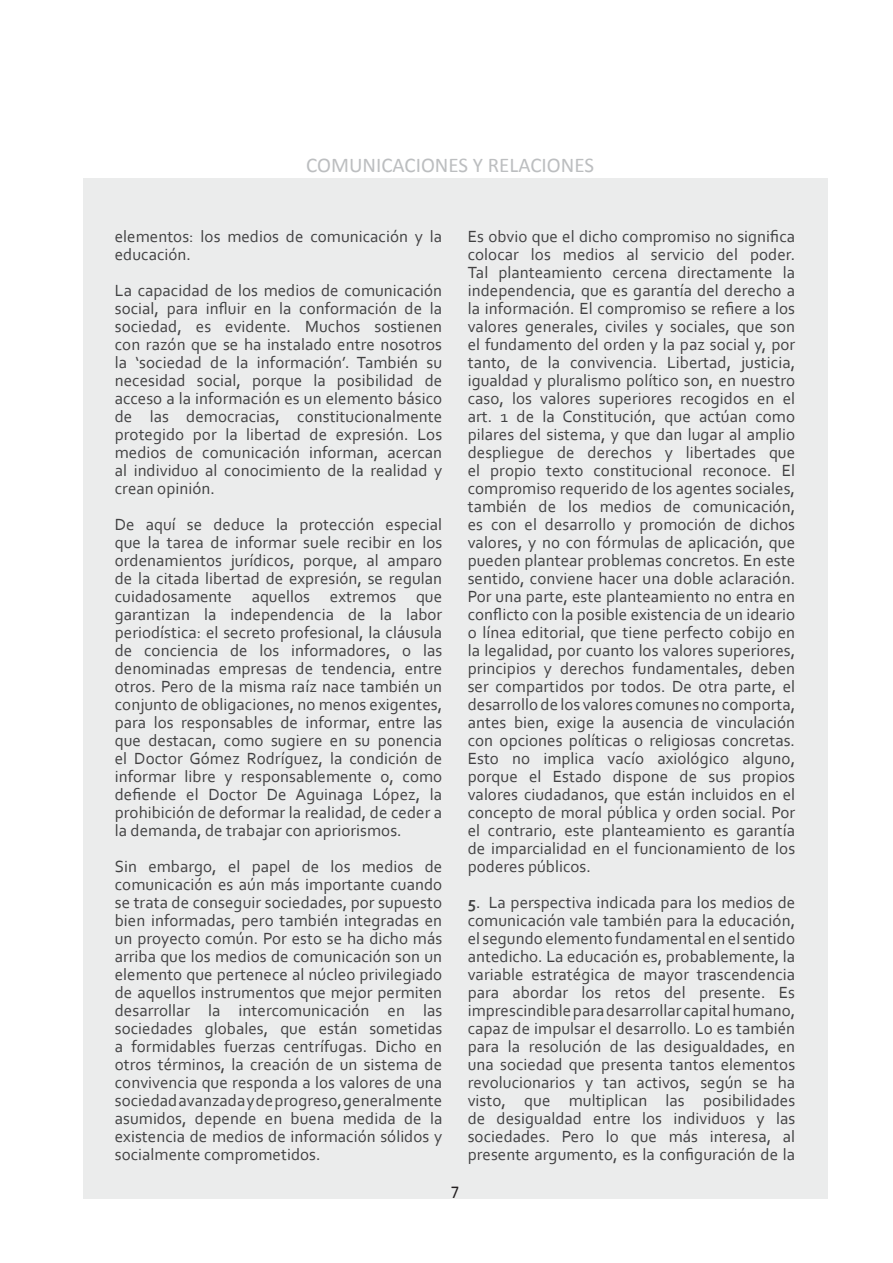
<style>
.page{position:relative;width:893px;height:1263px;background:#fff}
.page>*{position:absolute;margin:0;border:0;box-sizing:border-box;transform-origin:0 0}
.t1{font:21px "Calibri";color:#bcbec0}
.t2{font:18.15px "Calibri";color:#231f20;scale:.91 1}
.t3{font:16.95px/18px "Corbel";letter-spacing:.005em;color:#414142;text-align:justify}
.s1{font-weight:700}
</style>
<div class="page">
<div style="left:83px;top:179px;width:744px;height:1020px;background:#ebecec"></div>
<p class="t1" style="left:306px;top:152px;width:289px">COMUNICACIONES Y RELACIONES</p>
<p class="t3" style="left:115px;top:227px;width:329px">elementos: los medios de comunicación y la educación.</p>
<p class="t3" style="left:115px;top:281px;width:329px">La capacidad de los medios de comunicación social, para influir en la conformación de la sociedad, es evidente. Muchos sostienen con razón que se ha instalado entre nosotros la ‘sociedad de la información’. También su necesidad social, porque la posibilidad de acceso a la información es un elemento básico de las democracias, constitucionalmente protegido por la libertad de expresión. Los medios de comunicación informan, acercan al individuo al conocimiento de la realidad y crean opinión.</p>
<p class="t3" style="left:115px;top:515px;width:329px">De aquí se deduce la protección especial que la tarea de informar suele recibir en los ordenamientos jurídicos, porque, al amparo de la citada libertad de expresión, se regulan cuidadosamente aquellos extremos que garantizan la independencia de la labor periodística: el secreto profesional, la cláusula de conciencia de los informadores, o las denominadas empresas de tendencia, entre otros. Pero de la misma raíz nace también un conjunto de obligaciones, no menos exigentes, para los responsables de informar, entre las que destacan, como sugiere en su ponencia el Doctor Gómez Rodríguez, la condición de informar libre y responsablemente o, como defiende el Doctor De Aguinaga López, la prohibición de deformar la realidad, de ceder a la demanda, de trabajar con apriorismos.</p>
<p class="t3" style="left:115px;top:857px;width:329px">Sin embargo, el papel de los medios de comunicación es aún más importante cuando se trata de conseguir sociedades, por supuesto bien informadas, pero también integradas en un proyecto común. Por esto se ha dicho más arriba que los medios de comunicación son un elemento que pertenece al núcleo privilegiado de aquellos instrumentos que mejor permiten desarrollar la intercomunicación en las sociedades globales, que están sometidas a formidables fuerzas centrífugas. Dicho en otros términos, la creación de un sistema de convivencia que responda a los valores de una sociedad avanzada y de progreso, generalmente asumidos, depende en buena medida de la existencia de medios de información sólidos y socialmente comprometidos.</p>
<p class="t2" style="left:451px;top:1180px;width:11px">7</p>
<p class="t3" style="left:468px;top:227px;width:329px">Es obvio que el dicho compromiso no significa colocar los medios al servicio del poder.<br>Tal planteamiento cercena directamente la independencia, que es garantía del derecho a la información. El compromiso se refiere a los valores generales, civiles y sociales, que son el fundamento del orden y la paz social y, por tanto, de la convivencia. Libertad, justicia, igualdad y pluralismo político son, en nuestro caso, los valores superiores recogidos en el art. 1 de la Constitución, que actúan como pilares del sistema, y que dan lugar al amplio despliegue de derechos y libertades que el propio texto constitucional reconoce. El compromiso requerido de los agentes sociales, también de los medios de comunicación, es con el desarrollo y promoción de dichos valores, y no con fórmulas de aplicación, que pueden plantear problemas concretos. En este sentido, conviene hacer una doble aclaración.<br>Por una parte, este planteamiento no entra en conflicto con la posible existencia de un ideario o línea editorial, que tiene perfecto cobijo en la legalidad, por cuanto los valores superiores, principios y derechos fundamentales, deben ser compartidos por todos. De otra parte, el desarrollo de los valores comunes no comporta, antes bien, exige la ausencia de vinculación con opciones políticas o religiosas concretas.<br>Esto no implica vacío axiológico alguno, porque el Estado dispone de sus propios valores ciudadanos, que están incluidos en el concepto de moral pública y orden social. Por el contrario, este planteamiento es garantía de imparcialidad en el funcionamiento de los poderes públicos.</p>
<p class="t3" style="left:468px;top:893px;width:329px"><span class="s1">5</span>. La perspectiva indicada para los medios de comunicación vale también para la educación, el segundo elemento fundamental en el sentido antedicho. La educación es, probablemente, la variable estratégica de mayor trascendencia para abordar los retos del presente. Es imprescindible para desarrollar capital humano, capaz de impulsar el desarrollo. Lo es también para la resolución de las desigualdades, en una sociedad que presenta tantos elementos revolucionarios y tan activos, según se ha visto, que multiplican las posibilidades de desigualdad entre los individuos y las sociedades. Pero lo que más interesa, al presente argumento, es la configuración de la</p>
</div>
